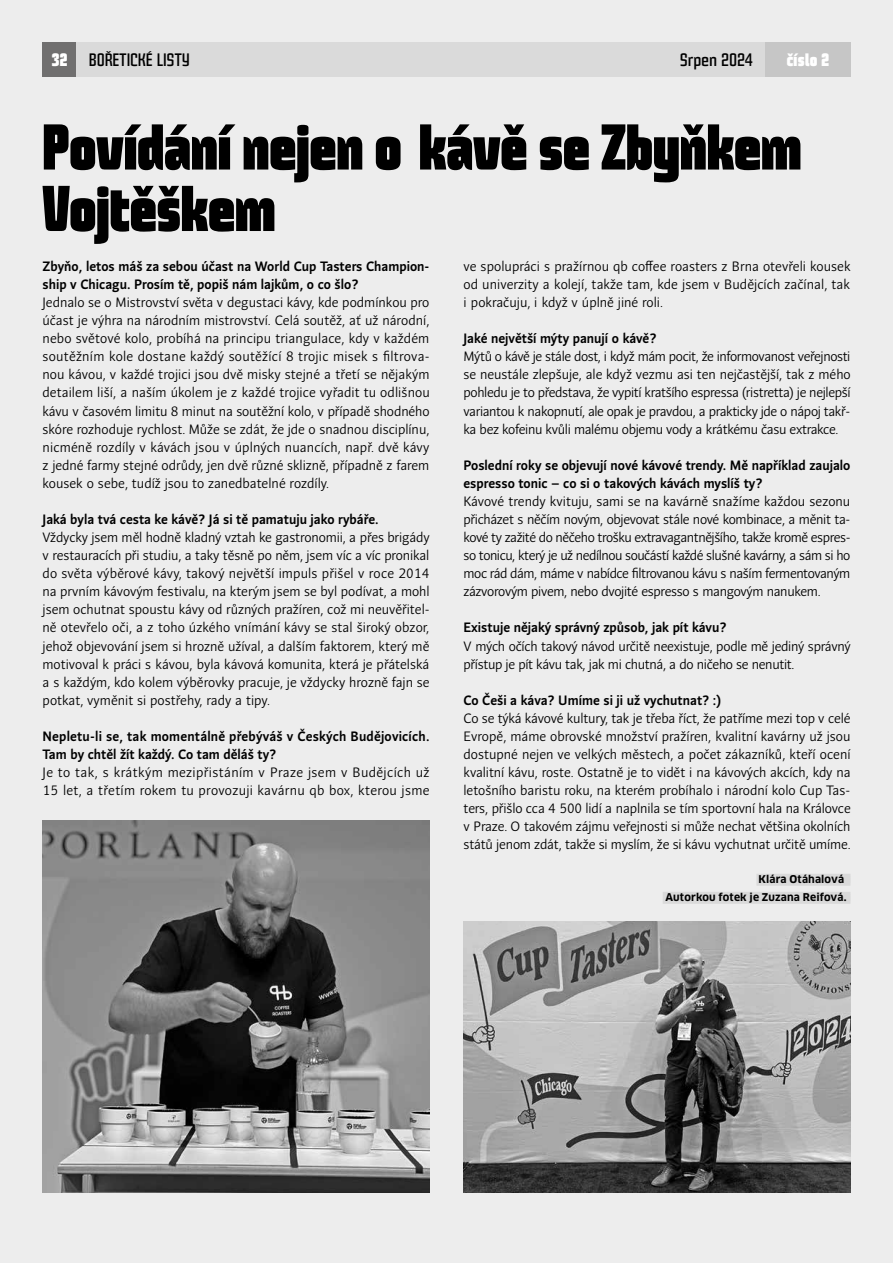
<style>
.page{position:relative;width:893px;height:1263px;background:#ededed}
.page>*{position:absolute;margin:0;border:0;box-sizing:border-box;transform-origin:0 0}
.t1{font:700 64.5px/61.5px "Fenix 23";letter-spacing:-.005em;color:#000}
.t2{font:18px "Fenix 23";letter-spacing:.025em;color:#000}
.t3{font:700 18px "Fenix 23";letter-spacing:.025em;color:#fff}
.t4{font:13.5px/18.1px "Andulka Sans";letter-spacing:-.01em;color:#000;text-align:justify}
.t5{font:700 13.5px/18.1px "Andulka Sans";color:#000}
.t6{font:13.5px/18.1px "Andulka Sans";letter-spacing:.02em;color:#000}
.t7{font:700 10.5px/18px "Clan";letter-spacing:.01em;color:#000;text-align:right}
.s1{font-weight:700;color:#fff}
.s2{font-family:"Fenix 22";color:#dadada}
</style>
<div class="page">
<div style="left:43px;top:43px;width:34px;height:34px;background:#706f6f"></div>
<div style="left:765px;top:43px;width:85px;height:34px;background:#c6c6c6"></div>
<div style="left:77px;top:43px;width:688px;height:34px;background:#dadada"></div>
<div style="left:756px;top:874px;width:94px;height:12px;background:#dadada"></div>
<div style="left:663px;top:892px;width:187px;height:12px;background:#dadada"></div>
<img style="left:43px;top:821px;width:386px;height:371px">
<img style="left:463px;top:921px;width:387px;height:271px">
<h2 class="t2" style="left:52px;top:51px;width:139px"><span class="s1">32</span> BOŘETICKÉ LISTY</h2>
<h2 class="t2" style="left:680px;top:51px;width:74px">Srpen 2024</h2>
<h2 class="t3" style="left:787px;top:50px;width:44px">číslo 2</h2>
<h1 class="t1" style="left:43px;top:118px;width:761px">Povídání nejen o kávě se Zbyňkem<br>Vojtěškem</h1>
<p class="t5" style="left:43px;top:257px;width:388px">Zbyňo, letos máš za sebou účast na World Cup Tasters Champion&shy;ship v Chicagu. Prosím tě, popiš nám lajkům, o co šlo?</p>
<p class="t4" style="left:43px;top:293px;width:389px">Jednalo se o Mistrovství světa v degustaci kávy, kde podmínkou pro účast je výhra na národním mistrovství. Celá soutěž, ať už národní, nebo světové kolo, probíhá na principu triangulace, kdy v každém soutěžním kole dostane každý soutěžící 8 trojic misek s filtrova&shy;nou kávou, v každé trojici jsou dvě misky stejné a třetí se nějakým detailem liší, a naším úkolem je z každé trojice vyřadit tu odlišnou kávu v časovém limitu 8 minut na soutěžní kolo, v případě shodného skóre rozhoduje rychlost. Může se zdát, že jde o snadnou disciplínu, nicméně rozdíly v kávách jsou v úplných nuancích, např. dvě kávy z jedné farmy stejné odrůdy, jen dvě různé sklizně, případně z farem kousek o sebe, tudíž jsou to zanedbatelné rozdíly.</p>
<p class="t5" style="left:43px;top:510px;width:338px">Jaká byla tvá cesta ke kávě? Já si tě pamatuju jako rybáře.</p>
<p class="t4" style="left:43px;top:528px;width:389px">Vždycky jsem měl hodně kladný vztah ke gastronomii, a přes brigády v restauracích při studiu, a taky těsně po něm, jsem víc a víc pronikal do světa výběrové kávy, takový největší impuls přišel v roce 2014 na prvním kávovým festivalu, na kterým jsem se byl podívat, a mohl jsem ochutnat spoustu kávy od různých pražíren, což mi neuvěřitel&shy;ně otevřelo oči, a z toho úzkého vnímání kávy se stal široký obzor, jehož objevování jsem si hrozně užíval, a dalším faktorem, který mě motivoval k práci s kávou, byla kávová komunita, která je přátelská a s každým, kdo kolem výběrovky pracuje, je vždycky hrozně fajn se potkat, vyměnit si postřehy, rady a tipy.</p>
<p class="t5" style="left:43px;top:727px;width:388px">Nepletu-li se, tak momentálně přebýváš v Českých Budějovicích.<br>Tam by chtěl žít každý. Co tam děláš ty?</p>
<p class="t6" style="left:43px;top:763px;width:389px">Je to tak, s krátkým mezipřistáním v Praze jsem v Budějcích už<br>15 let, a třetím rokem tu provozuji kavárnu qb box, kterou jsme</p>
<p class="t4" style="left:463px;top:257px;width:389px">ve spolupráci s pražírnou qb coffee roasters z Brna otevřeli kousek od univerzity a kolejí, takže tam, kde jsem v Budějcích začínal, tak i pokračuju, i když v úplně jiné roli.</p>
<p class="t5" style="left:463px;top:329px;width:195px">Jaké největší mýty panují o kávě?</p>
<p class="t4" style="left:463px;top:348px;width:389px">Mýtů o kávě je stále dost, i když mám pocit, že informovanost veřejnosti se neustále zlepšuje, ale když vezmu asi ten nejčastější, tak z mého pohledu je to představa, že vypití kratšího espressa (ristretta) je nejlepší variantou k nakopnutí, ale opak je pravdou, a prakticky jde o nápoj takř&shy;ka bez kofeinu kvůli malému objemu vody a krátkému času extrakce.</p>
<p class="t5" style="left:463px;top:456px;width:388px">Poslední roky se objevují nové kávové trendy. Mě například zaujalo espresso tonic – co si o takových kávách myslíš ty?</p>
<p class="t4" style="left:463px;top:492px;width:388px">Kávové trendy kvituju, sami se na kavárně snažíme každou sezonu přicházet s něčím novým, objevovat stále nové kombinace, a měnit ta&shy;kové ty zažité do něčeho trošku extravagantnějšího, takže kromě espres&shy;so tonicu, který je už nedílnou součástí každé slušné kavárny, a sám si ho moc rád dám, máme v nabídce filtrovanou kávu s naším fermentovaným zázvorovým pivem, nebo dvojité espresso s mangovým nanukem.</p>
<p class="t5" style="left:463px;top:619px;width:265px">Existuje nějaký správný způsob, jak pít kávu?</p>
<p class="t4" style="left:463px;top:637px;width:389px">V mých očích takový návod určitě neexistuje, podle mě jediný správný přístup je pít kávu tak, jak mi chutná, a do ničeho se nenutit.</p>
<p class="t5" style="left:463px;top:691px;width:259px">Co Češi a káva? Umíme si ji už vychutnat? :)</p>
<p class="t4" style="left:463px;top:709px;width:389px;text-align:left">Co se týká kávové kultury, tak je třeba říct, že patříme mezi top v celé Evropě, máme obrovské množství pražíren, kvalitní kavárny už jsou dostupné nejen ve velkých městech, a počet zákazníků, kteří ocení kvalitní kávu, roste. Ostatně je to vidět i na kávových akcích, kdy na letošního baristu roku, na kterém probíhalo i národní kolo Cup Tas-- ters, přišlo cca 4 500 lidí a naplnila se tím sportovní hala na Královce v Praze. O takovém zájmu veřejnosti si může nechat většina okolních států jenom zdát, takže si myslím, že si kávu vychutnat určitě umíme.</p>
<p class="t7" style="left:665px;top:870px;width:186px">Klára Otáhalová <span class="s2">i<br></span>Autorkou fotek je Zuzana Reifová.<span class="s2">i</span></p>
</div>
